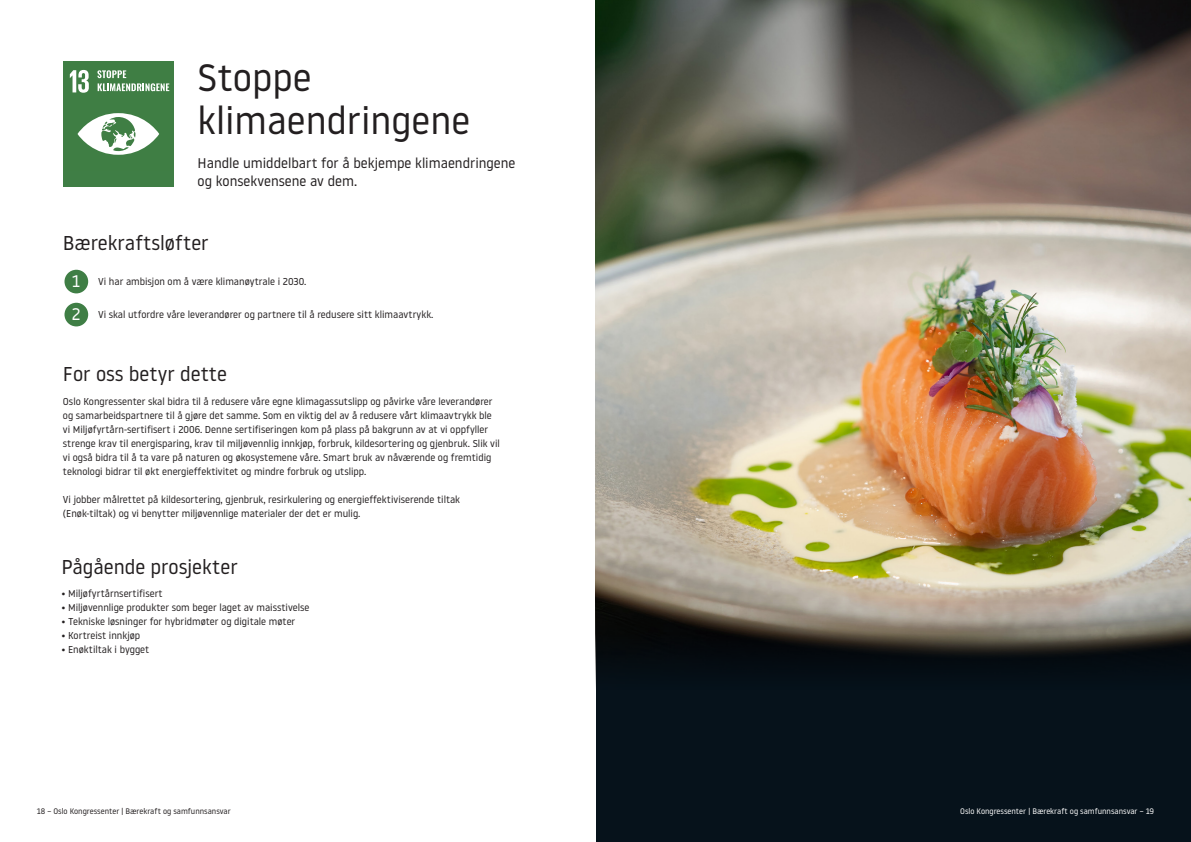
<style>
.page{position:relative;width:1191px;height:842px;background:#fff}
.page>*{position:absolute;margin:0;border:0;box-sizing:border-box;transform-origin:0 0}
.t1{font:38px/42.8px "Noway";color:#231f20}
.t2{font:20px "Noway";color:#231f20}
.t3{font:16.8px "Noway";color:#fff}
.t4{font:14px/18px "Noway";color:#231f20}
.t5{font:10px/14px "Noway";color:#231f20}
.t6{font:8px "Noway";color:#231f20}
.t7{font:8px "Noway";color:#fff}
</style>
<div class="page">
<div style="left:596px;top:0;width:595px;height:842px;background:#06121b"></div>
<img style="left:595px;top:0;width:596px;height:687px">
<div style="left:63px;top:61px;width:110px;height:125px;background:#3f7e45"></div>
<svg style="left:70px;top:70px;width:19px;height:23px"></svg>
<svg style="left:77px;top:113px;width:82px;height:42px"></svg>
<svg style="left:97px;top:70px;width:72px;height:21px"></svg>
<div style="left:64px;top:270px;width:24px;height:23px;background:#3f7e45;border-radius:50%"></div>
<div style="left:64px;top:303px;width:24px;height:23px;background:#3f7e45;border-radius:50%"></div>
<p class="t1" style="left:198px;top:55px;width:274px">Stoppe klimaendringene</p>
<p class="t4" style="left:198px;top:154px;width:319px">Handle umiddelbart for å bekjempe klimaendringene og konsekvensene av dem.</p>
<p class="t2" style="left:63px;top:229px;width:147px">Bærekraftsløfter</p>
<p class="t3" style="left:72px;top:270px;width:10px">1</p>
<p class="t3" style="left:72px;top:303px;width:10px">2</p>
<p class="t5" style="left:98px;top:275px;width:210px">Vi har ambisjon om å være klimanøytrale i 2030.</p>
<p class="t5" style="left:98px;top:307px;width:337px">Vi skal utfordre våre leverandører og partnere til å redusere sitt klimaavtrykk.</p>
<p class="t2" style="left:63px;top:361px;width:166px">For oss betyr dette</p>
<p class="t5" style="left:63px;top:394px;width:438px">Oslo Kongressenter skal bidra til å redusere våre egne klimagassutslipp og påvirke våre leverandører og samarbeidspartnere til å gjøre det samme. Som en viktig del av å redusere vårt klimaavtrykk ble vi Miljøfyrtårn-sertifisert i 2006. Denne sertifiseringen kom på plass på bakgrunn av at vi oppfyller strenge krav til energisparing, krav til miljøvennlig innkjøp, forbruk, kildesortering og gjenbruk. Slik vil vi også bidra til å ta vare på naturen og økosystemene våre. Smart bruk av nåværende og fremtidig teknologi bidrar til økt energieffektivitet og mindre forbruk og utslipp.</p>
<p class="t5" style="left:63px;top:492px;width:399px">Vi jobber målrettet på kildesortering, gjenbruk, resirkulering og energieffektiviserende tiltak (Enøk-tiltak) og vi benytter miljøvennlige materialer der det er mulig.</p>
<p class="t2" style="left:61px;top:554px;width:178px">Pågående prosjekter</p>
<p class="t5" style="left:61px;top:586px;width:103px">• Miljøfyrtårnsertifisert</p>
<p class="t5" style="left:61px;top:600px;width:249px">• Miljøvennlige produkter som beger laget av maisstivelse</p>
<p class="t5" style="left:61px;top:614px;width:235px">• Tekniske løsninger for hybridmøter og digitale møter</p>
<p class="t5" style="left:61px;top:628px;width:80px">• Kortreist innkjøp</p>
<p class="t5" style="left:61px;top:642px;width:89px">• Enøktiltak i bygget</p>
<p class="t6" style="left:37px;top:806px;width:195px">18 – Oslo Kongressenter | Bærekraft og samfunnsansvar</p>
<p class="t7" style="left:960px;top:806px;width:195px">Oslo Kongressenter | Bærekraft og samfunnsansvar – 19</p>
</div>
